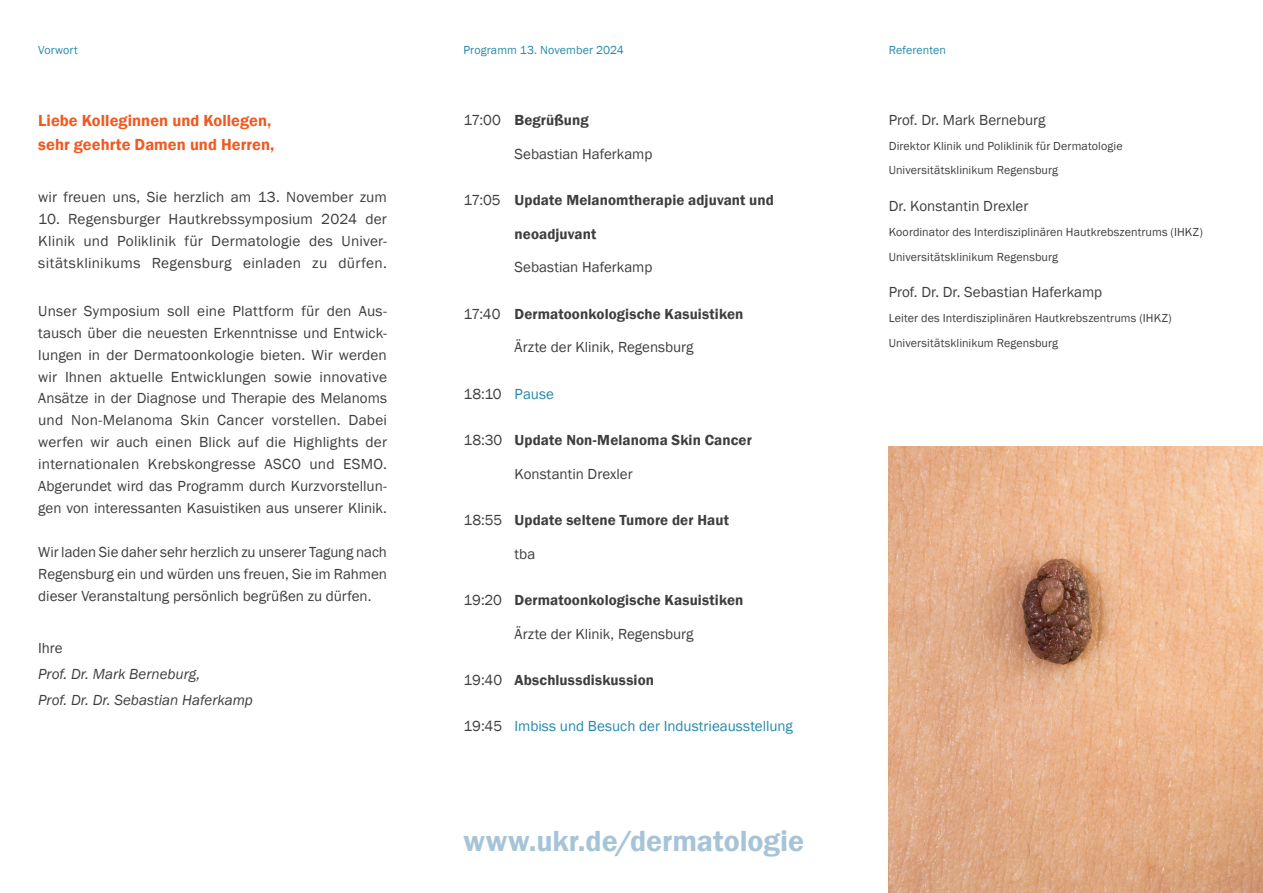
<style>
.page{position:relative;width:1263px;height:893px;background:#fff}
.page>*{position:absolute;margin:0;border:0;box-sizing:border-box;transform-origin:0 0}
.t1{font:600 30px "Franklin Gothic";color:#a7c4d7}
.t2{font:600 16.5px/23.7px "Franklin Gothic";color:#f15921}
.t3{font:15px/21.9px "Franklin Gothic";color:#3e3e3f;text-align:justify}
.t4{font:600 15px "Franklin Gothic";letter-spacing:.005em;color:#3e3e3f}
.t5{font:italic 15px/26.1px "Franklin Gothic";color:#3e3e3f}
.t6{font:15px "Franklin Gothic";color:#2289aa}
.t7{font:12px/24.8px "Franklin Gothic";letter-spacing:.005em;color:#3e3e3f}
.t8{font:12px "Franklin Gothic";letter-spacing:.005em;color:#2289aa}
.s1{font-weight:400}
.s2{color:#2289aa}
.s3{color:#3e3e3f}
</style>
<div class="page">
<img style="left:889px;top:446px;width:374px;height:447px">
<p class="t8" style="left:38px;top:43px;width:41px">Vorwort</p>
<p class="t2" style="left:38px;top:109px;width:238px">Liebe Kolleginnen und Kollegen, sehr geehrte Damen und Herren,</p>
<p class="t3" style="left:38px;top:186px;width:350px">wir freuen uns, Sie herzlich am 13. November zum</p>
<p class="t3" style="left:38px;top:208px;width:350px">10. Regensburger Hautkrebssymposium 2024 der Klinik und Poliklinik für Dermatologie des Univer&shy;sitätsklinikums Regensburg einladen zu dürfen.</p>
<p class="t3" style="left:38px;top:300px;width:350px">Unser Symposium soll eine Plattform für den Aus&shy;tausch über die neuesten Erkenntnisse und Entwick&shy;lungen in der Dermatoonkologie bieten. Wir werden wir Ihnen aktuelle Entwicklungen sowie innovative Ansätze in der Diagnose und Therapie des Melanoms und Non-Melanoma Skin Cancer vorstellen. Dabei werfen wir auch einen Blick auf die Highlights der internationalen Krebskongresse ASCO und ESMO.<br>Abgerundet wird das Programm durch Kurzvorstellun&shy;gen von interessanten Kasuistiken aus unserer Klinik.</p>
<p class="t3" style="left:38px;top:541px;width:350px">Wir laden Sie daher sehr herzlich zu unserer Tagung nach Regensburg ein und würden uns freuen, Sie im Rahmen dieser Veranstaltung persönlich begrüßen zu dürfen.</p>
<p class="t3" style="left:38px;top:637px;width:26px">Ihre</p>
<p class="t5" style="left:38px;top:661px;width:216px">Prof. Dr. Mark Berneburg,<br>Prof. Dr. Dr. Sebastian Haferkamp</p>
<p class="t8" style="left:463px;top:43px;width:162px">Programm 13. November 2024</p>
<p class="t8" style="left:889px;top:43px;width:59px">Referenten</p>
<p class="t4" style="left:463px;top:111px;width:127px"><span class="s1">17:00</span> Begrüßung</p>
<p class="t3" style="left:514px;top:143px;width:139px">Sebastian Haferkamp</p>
<p class="t4" style="left:463px;top:191px;width:312px"><span class="s1">17:05</span> Update Melanomtherapie adjuvant und</p>
<p class="t4" style="left:514px;top:224px;width:83px">neoadjuvant</p>
<p class="t3" style="left:514px;top:257px;width:139px">Sebastian Haferkamp</p>
<p class="t4" style="left:463px;top:304px;width:281px"><span class="s1">17:40</span> Dermatoonkologische Kasuistiken</p>
<p class="t3" style="left:514px;top:337px;width:181px">Ärzte der Klinik, Regensburg</p>
<p class="t3" style="left:463px;top:383px;width:92px">18:10 <span class="s2">Pause</span></p>
<p class="t4" style="left:463px;top:431px;width:290px"><span class="s1">18:30</span> Update Non-Melanoma Skin Cancer</p>
<p class="t3" style="left:514px;top:463px;width:120px">Konstantin Drexler</p>
<p class="t4" style="left:463px;top:511px;width:267px"><span class="s1">18:55</span> Update seltene Tumore der Haut</p>
<p class="t3" style="left:514px;top:543px;width:22px">tba</p>
<p class="t4" style="left:463px;top:591px;width:281px"><span class="s1">19:20</span> Dermatoonkologische Kasuistiken</p>
<p class="t3" style="left:514px;top:623px;width:181px">Ärzte der Klinik, Regensburg</p>
<p class="t4" style="left:463px;top:671px;width:192px"><span class="s1">19:40</span> Abschlussdiskussion</p>
<p class="t6" style="left:463px;top:717px;width:331px"><span class="s3">19:45</span> Imbiss und Besuch der Industrieausstellung</p>
<h1 class="t1" style="left:463px;top:823px;width:342px">www.ukr.de/dermatologie</h1>
<p class="t3" style="left:889px;top:109px;width:158px">Prof. Dr. Mark Berneburg</p>
<p class="t7" style="left:889px;top:134px;width:235px">Direktor Klinik und Poliklinik für Dermatologie<br>Universitätsklinikum Regensburg</p>
<p class="t3" style="left:889px;top:196px;width:141px">Dr. Konstantin Drexler</p>
<p class="t7" style="left:889px;top:220px;width:316px">Koordinator des Interdisziplinären Hautkrebszentrums (IHKZ)<br>Universitätsklinikum Regensburg</p>
<p class="t3" style="left:889px;top:282px;width:215px">Prof. Dr. Dr. Sebastian Haferkamp</p>
<p class="t7" style="left:889px;top:306px;width:284px">Leiter des Interdisziplinären Hautkrebszentrums (IHKZ)<br>Universitätsklinikum Regensburg</p>
</div>
